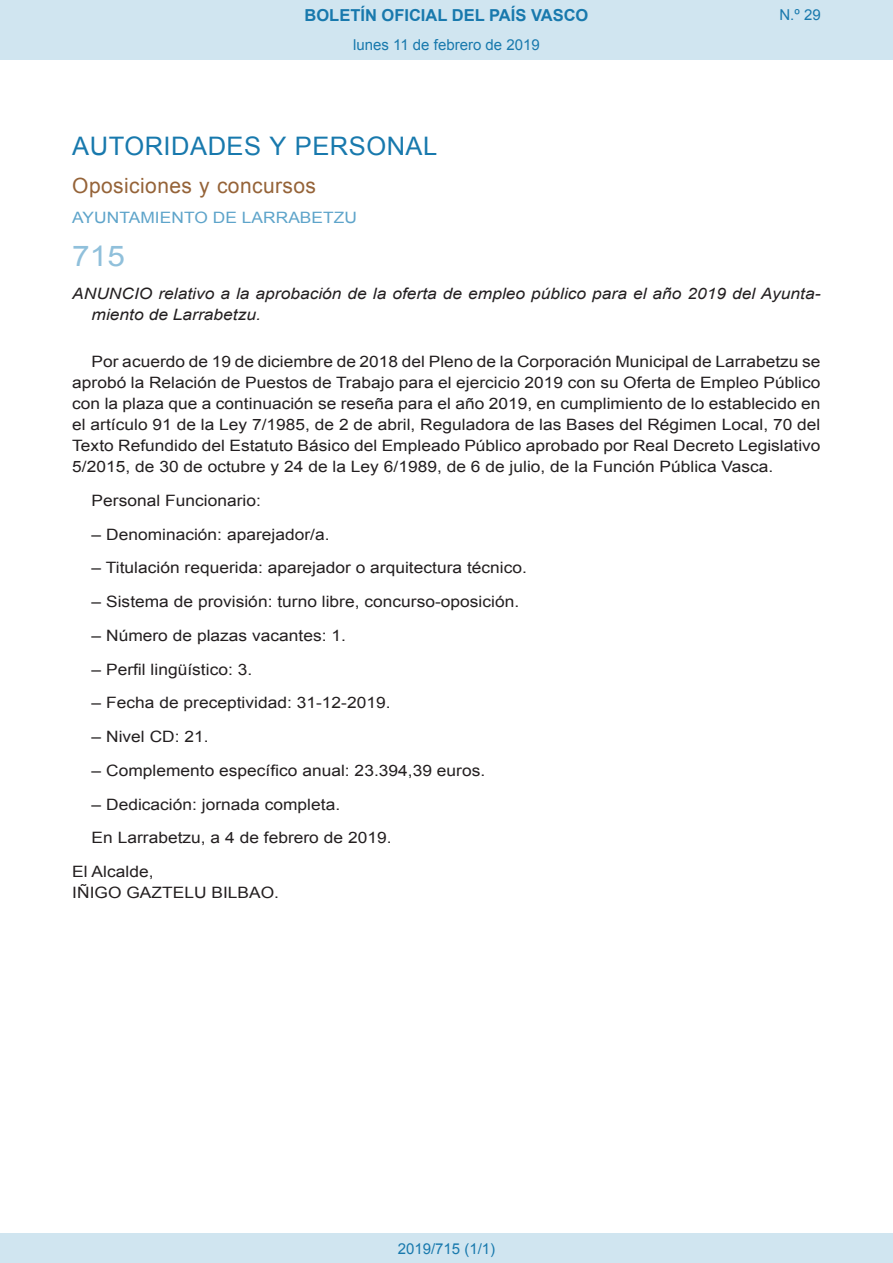
<style>
.page{position:relative;width:893px;height:1263px;background:#fff}
.page>*{position:absolute;margin:0;border:0;box-sizing:border-box;transform-origin:0 0}
.BOPVOrden{font:28.5px "Arial";color:#90c0db;scale:1.11 1}
.BOPVSeccion{font:25.5px "Arial";letter-spacing:.02em;color:#1879ad}
.BOPVSubseccion{font:21px "Arial";letter-spacing:.02em;color:#956338}
.t1{font:700 16.5px "Arial";color:#1879ad}
.BOPVDetalle{font:15.6px/21px "Arial";color:#231f20;text-align:justify;scale:1.11 1}
.BOPVTitulo{font:italic 15.6px/21px "Arial";color:#231f20;scale:1.11 1}
.BOPVFirmaLugFec{font:15.6px "Arial";color:#231f20;scale:1.11 1}
.BOPVOrganismo{font:15.6px "Arial";letter-spacing:.005em;color:#5ea4ca;scale:1.11 1}
.BOPVFirmaNombre{font:15.6px "Arial";color:#231f20;scale:1.11 1}
.BOPVFirmaPuesto{font:15.6px "Arial";color:#231f20;scale:1.11 1}
.Paginacion_Centro{font:15px "Arial";color:#1879ad}
</style>
<div class="page">
<div style="left:0;top:0;width:893px;height:60px;background:#d0e5f0"></div>
<div style="left:0;top:1233px;width:893px;height:30px;background:#d0e5f0"></div>
<p class="t1" style="left:305px;top:4px;width:285px">BOLETÍN OFICIAL DEL PAÍS VASCO</p>
<p class="Paginacion_Centro" style="left:353px;top:35px;width:188px">lunes 11 de febrero de 2019</p>
<p class="Paginacion_Centro" style="left:779px;top:5px;width:43px">N.º 29</p>
<p class="BOPVSeccion" style="left:72px;top:129px;width:367px">AUTORIDADES Y PERSONAL</p>
<p class="BOPVSubseccion" style="left:72px;top:171px;width:245px">Oposiciones y concursos</p>
<p class="BOPVOrganismo" style="left:72px;top:207px;width:258px">AYUNTAMIENTO DE LARRABETZU</p>
<p class="BOPVOrden" style="left:72px;top:237px;width:49px">715</p>
<p class="BOPVTitulo" style="left:92px;top:284px;width:658px;text-indent:-19px">ANUNCIO relativo a la aprobación de la oferta de empleo público para el año 2019 del Ayunta&shy;miento de Larrabetzu.</p>
<p class="BOPVDetalle" style="left:72px;top:351px;width:676px;text-indent:19px">Por acuerdo de 19 de diciembre de 2018 del Pleno de la Corporación Municipal de Larrabetzu se aprobó la Relación de Puestos de Trabajo para el ejercicio 2019 con su Oferta de Empleo Público con la plaza que a continuación se reseña para el año 2019, en cumplimiento de lo establecido en el artículo 91 de la Ley 7/1985, de 2 de abril, Reguladora de las Bases del Régimen Local, 70 del Texto Refundido del Estatuto Básico del Empleado Público aprobado por Real Decreto Legislativo 5/2015, de 30 de octubre y 24 de la Ley 6/1989, de 6 de julio, de la Función Pública Vasca.</p>
<p class="BOPVDetalle" style="left:92px;top:490px;width:154px">Personal Funcionario:</p>
<p class="BOPVDetalle" style="left:92px;top:524px;width:216px">– Denominación: aparejador/a.</p>
<p class="BOPVDetalle" style="left:92px;top:557px;width:394px">– Titulación requerida: aparejador o arquitectura técnico.</p>
<p class="BOPVDetalle" style="left:92px;top:591px;width:387px">– Sistema de provisión: turno libre, concurso-oposición.</p>
<p class="BOPVDetalle" style="left:92px;top:625px;width:231px">– Número de plazas vacantes: 1.</p>
<p class="BOPVDetalle" style="left:92px;top:659px;width:146px">– Perfil lingüístico: 3.</p>
<p class="BOPVDetalle" style="left:92px;top:692px;width:271px">– Fecha de preceptividad: 31-12-2019.</p>
<p class="BOPVDetalle" style="left:92px;top:726px;width:107px">– Nivel CD: 21.</p>
<p class="BOPVDetalle" style="left:92px;top:760px;width:356px">– Complemento específico anual: 23.394,39 euros.</p>
<p class="BOPVDetalle" style="left:92px;top:794px;width:225px">– Dedicación: jornada completa.</p>
<p class="BOPVFirmaLugFec" style="left:92px;top:828px;width:272px">En Larrabetzu, a 4 de febrero de 2019.</p>
<p class="BOPVFirmaPuesto" style="left:72px;top:861px;width:75px">El Alcalde,</p>
<p class="BOPVFirmaNombre" style="left:72px;top:882px;width:188px">IÑIGO GAZTELU BILBAO.</p>
<p class="Paginacion_Centro" style="left:398px;top:1238px;width:99px">2019/715 (1/1)</p>
</div>
